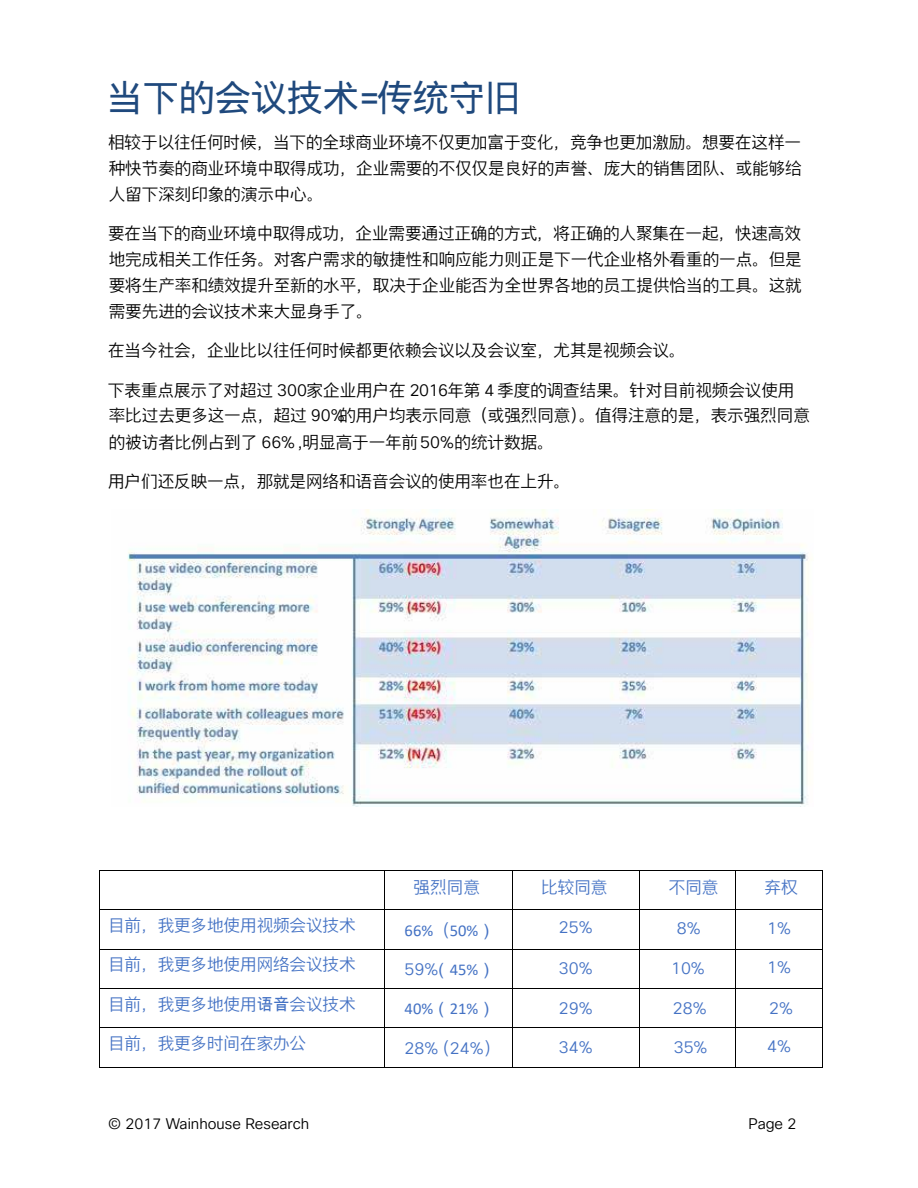
<style>
.page{position:relative;width:918px;height:1188px;background:#fff}
.page>*{position:absolute;margin:0;border:0;box-sizing:border-box;transform-origin:0 0}
.t1{font:36px "Cisco Sans CHS";color:#1f497d}
.t2{font:16.5px/26px "Cisco Sans CHS Light";color:#000;text-align:justify}
.t3{font:16.5px "Cisco Sans CHS Light";color:#4472c4}
.t4{font:16.5px "Calibri";letter-spacing:.005em;color:#4472c4}
.t5{font:15px "Cisco Sans CHS Light";color:#000}
.s1{font-family:"Cisco Sans CHS Light"}
.s2{font-family:"Arial Unicode MS"}
.s3{font-family:"Calibri"}
</style>
<div class="page">
<hr style="left:100px;top:870px;width:284px;height:1px;background:#000">
<hr style="left:385px;top:870px;width:127px;height:1px;background:#000">
<hr style="left:513px;top:870px;width:126px;height:1px;background:#000">
<hr style="left:640px;top:870px;width:95px;height:1px;background:#000">
<hr style="left:736px;top:870px;width:86px;height:1px;background:#000">
<hr style="left:100px;top:871px;width:1px;height:39px;background:#000">
<hr style="left:384px;top:871px;width:1px;height:39px;background:#000">
<hr style="left:512px;top:871px;width:1px;height:39px;background:#000">
<hr style="left:639px;top:871px;width:1px;height:39px;background:#000">
<hr style="left:735px;top:871px;width:1px;height:39px;background:#000">
<hr style="left:822px;top:871px;width:1px;height:39px;background:#000">
<hr style="left:100px;top:910px;width:284px;height:1px;background:#000">
<hr style="left:385px;top:910px;width:127px;height:1px;background:#000">
<hr style="left:513px;top:910px;width:126px;height:1px;background:#000">
<hr style="left:640px;top:910px;width:95px;height:1px;background:#000">
<hr style="left:736px;top:910px;width:86px;height:1px;background:#000">
<hr style="left:100px;top:910px;width:1px;height:39px;background:#000">
<hr style="left:384px;top:910px;width:1px;height:39px;background:#000">
<hr style="left:512px;top:910px;width:1px;height:39px;background:#000">
<hr style="left:639px;top:910px;width:1px;height:39px;background:#000">
<hr style="left:735px;top:910px;width:1px;height:39px;background:#000">
<hr style="left:822px;top:910px;width:1px;height:39px;background:#000">
<hr style="left:100px;top:949px;width:284px;height:1px;background:#000">
<hr style="left:385px;top:949px;width:127px;height:1px;background:#000">
<hr style="left:513px;top:949px;width:126px;height:1px;background:#000">
<hr style="left:640px;top:949px;width:95px;height:1px;background:#000">
<hr style="left:736px;top:949px;width:86px;height:1px;background:#000">
<hr style="left:100px;top:949px;width:1px;height:39px;background:#000">
<hr style="left:384px;top:949px;width:1px;height:39px;background:#000">
<hr style="left:512px;top:949px;width:1px;height:39px;background:#000">
<hr style="left:639px;top:949px;width:1px;height:39px;background:#000">
<hr style="left:735px;top:949px;width:1px;height:39px;background:#000">
<hr style="left:822px;top:949px;width:1px;height:39px;background:#000">
<hr style="left:100px;top:988px;width:284px;height:1px;background:#000">
<hr style="left:385px;top:988px;width:127px;height:1px;background:#000">
<hr style="left:513px;top:988px;width:126px;height:1px;background:#000">
<hr style="left:640px;top:988px;width:95px;height:1px;background:#000">
<hr style="left:736px;top:988px;width:86px;height:1px;background:#000">
<hr style="left:100px;top:989px;width:1px;height:38px;background:#000">
<hr style="left:384px;top:989px;width:1px;height:38px;background:#000">
<hr style="left:512px;top:989px;width:1px;height:38px;background:#000">
<hr style="left:639px;top:989px;width:1px;height:38px;background:#000">
<hr style="left:735px;top:989px;width:1px;height:38px;background:#000">
<hr style="left:822px;top:989px;width:1px;height:38px;background:#000">
<hr style="left:100px;top:1027px;width:284px;height:1px;background:#000">
<hr style="left:385px;top:1027px;width:127px;height:1px;background:#000">
<hr style="left:513px;top:1027px;width:126px;height:1px;background:#000">
<hr style="left:640px;top:1027px;width:95px;height:1px;background:#000">
<hr style="left:736px;top:1027px;width:86px;height:1px;background:#000">
<hr style="left:100px;top:1028px;width:1px;height:39px;background:#000">
<hr style="left:100px;top:1067px;width:284px;height:1px;background:#000">
<hr style="left:384px;top:1028px;width:1px;height:39px;background:#000">
<hr style="left:385px;top:1067px;width:127px;height:1px;background:#000">
<hr style="left:512px;top:1028px;width:1px;height:39px;background:#000">
<hr style="left:513px;top:1067px;width:126px;height:1px;background:#000">
<hr style="left:639px;top:1028px;width:1px;height:39px;background:#000">
<hr style="left:640px;top:1067px;width:95px;height:1px;background:#000">
<hr style="left:735px;top:1028px;width:1px;height:39px;background:#000">
<hr style="left:736px;top:1067px;width:86px;height:1px;background:#000">
<hr style="left:822px;top:1028px;width:1px;height:39px;background:#000">
<img style="left:128px;top:510px;width:681px;height:296px">
<h1 class="t1" style="left:107px;top:74px;width:416px">当下的会议技术=传统守旧</h1>
<p class="t2" style="left:108px;top:129px;width:695px">相较于以往任何时候，当下的全球商业环境不仅更加富于变化，竞争也更加激励。想要在这样一种快节奏的商业环境中取得成功，企业需要的不仅仅是良好的声誉、庞大的销售团队、或能够给人留下深刻印象的演示中心。</p>
<p class="t2" style="left:108px;top:220px;width:695px">要在当下的商业环境中取得成功，企业需要通过正确的方式，将正确的人聚集在一起，快速高效地完成相关工作任务。对客户需求的敏捷性和响应能力则正是下一代企业格外看重的一点。但是要将生产率和绩效提升至新的水平，取决于企业能否为全世界各地的员工提供恰当的工具。这就需要先进的会议技术来大显身手了。</p>
<p class="t2" style="left:108px;top:337px;width:579px">在当今社会，企业比以往任何时候都更依赖会议以及会议室，尤其是视频会议。</p>
<p class="t2" style="left:108px;top:377px;width:703px;text-align:left">下表重点展示了对超过 300家企业用户在 2016年第 4 季度的调查结果。针对目前视频会议使用率比过去更多这一点，超过 90%的用户均表示同意（或强烈同意）。值得注意的是，表示强烈同意的被访者比例占到了 66 ,明显高于一年前50%的统计数据。</p>
<p class="t2" style="left:281px;top:429px;width:15px">%</p>
<p class="t2" style="left:108px;top:468px;width:464px">用户们还反映一点，那就是网络和语音会议的使用率也在上升。</p>
<p class="t3" style="left:414px;top:877px;width:68px">强烈同意</p>
<p class="t3" style="left:541px;top:877px;width:68px">比较同意</p>
<p class="t3" style="left:669px;top:877px;width:51px">不同意</p>
<p class="t3" style="left:765px;top:877px;width:35px">弃权</p>
<p class="t3" style="left:108px;top:915px;width:249px">目前，我更多地使用视频会议技术</p>
<p class="t4" style="left:405px;top:919px;width:92px">66%<span class="s1">（</span>50%<span class="s2">）</span></p>
<p class="t3" style="left:559px;top:917px;width:35px">25%</p>
<p class="t3" style="left:677px;top:918px;width:25px">8%</p>
<p class="t3" style="left:767px;top:917px;width:25px">1%</p>
<p class="t3" style="left:108px;top:954px;width:249px">目前，我更多地使用网络会议技术</p>
<p class="t3" style="left:405px;top:959px;width:92px">59%<span class="s2">（</span><span class="s3">45%</span><span class="s2">）</span></p>
<p class="t3" style="left:559px;top:957px;width:35px">30%</p>
<p class="t3" style="left:671px;top:958px;width:35px">10%</p>
<p class="t3" style="left:767px;top:957px;width:25px">1%</p>
<p class="t3" style="left:108px;top:993px;width:249px">目前，我更多地使用<span class="s2">语音</span>会议技术</p>
<p class="t4" style="left:405px;top:997px;width:92px">40%<span class="s2">（</span>21%<span class="s2">）</span></p>
<p class="t3" style="left:559px;top:998px;width:35px">29%</p>
<p class="t3" style="left:673px;top:998px;width:35px">28%</p>
<p class="t3" style="left:769px;top:997px;width:25px">2%</p>
<p class="t3" style="left:108px;top:1033px;width:199px">目前，我更多时间在家办公</p>
<p class="t3" style="left:405px;top:1037px;width:98px">28%（24%）</p>
<p class="t3" style="left:559px;top:1037px;width:35px">34%</p>
<p class="t3" style="left:674px;top:1036px;width:35px">35%</p>
<p class="t3" style="left:767px;top:1035px;width:25px">4%</p>
<p class="t5" style="left:108px;top:1114px;width:203px">© 2017 Wainhouse Research</p>
<p class="t5" style="left:749px;top:1114px;width:49px">Page 2</p>
</div>
